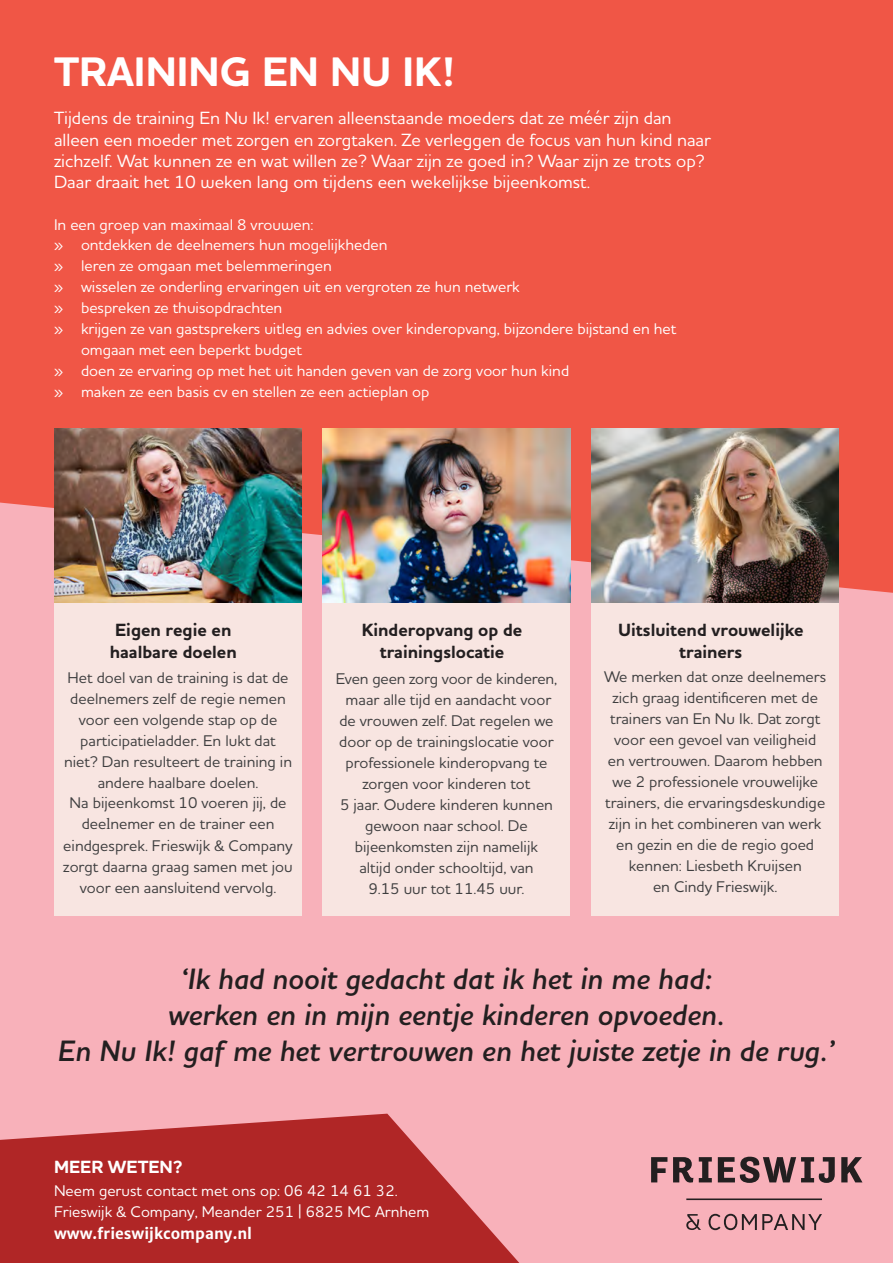
<style>
.page{position:relative;width:893px;height:1263px;background:#fff}
.page>*{position:absolute;margin:0;border:0;box-sizing:border-box;transform-origin:0 0}
.t1{font:700 42px "Houschka Pro";color:#fff}
.t2{font:italic 600 30px/36px "Houschka Pro";color:#231f20;text-align:center}
.t3{font:500 18px/21.5px "Houschka Pro";color:#fff}
.t4{font:700 18px/21.6px "Houschka Pro";color:#231f20;text-align:center}
.t5{font:700 18px "Houschka Pro";color:#fff}
.t6{font:500 15.75px/21px "Houschka Pro";color:#3e3e3f;text-align:center}
.t7{font:500 15.75px/21px "Houschka Pro";color:#fff}
.t8{font:700 15px "Merriweather Sans";color:#fff}
.s1{font-family:"Minion Pro";font-weight:400}
</style>
<div class="page">
<div style="left:0;top:429px;width:893px;height:834px;background:#f8b1ba"></div>
<svg style="left:0;top:393px;width:893px;height:200px;background:#ef6154"></svg>
<svg style="left:0;top:1114px;width:519px;height:149px;fill:#b02626"></svg>
<svg style="left:651px;top:1157px;width:16px;height:25px"></svg>
<svg style="left:673px;top:1157px;width:20px;height:25px"></svg>
<svg style="left:699px;top:1157px;width:13px;height:25px"></svg>
<svg style="left:718px;top:1157px;width:117px;height:26px"></svg>
<svg style="left:841px;top:1157px;width:21px;height:25px"></svg>
<svg style="left:708px;top:1214px;width:114px;height:16px"></svg>
<hr style="left:686px;top:1198px;width:136px;height:2px;background:#231f20">
<svg style="left:686px;top:1214px;width:15px;height:16px"></svg>
<div style="left:0;top:0;width:893px;height:393px;background:#f05646"></div>
<div style="left:54px;top:503px;width:247px;height:412px;background:#f8e5e1"></div>
<img style="left:54px;top:428px;width:247px;height:174px">
<div style="left:323px;top:503px;width:247px;height:412px;background:#f8e5e1"></div>
<img style="left:323px;top:428px;width:247px;height:174px">
<div style="left:591px;top:503px;width:248px;height:412px;background:#f8e5e1"></div>
<img style="left:592px;top:428px;width:247px;height:174px">
<p class="t1" style="left:54px;top:44px;width:403px">TRAINING EN NU IK!</p>
<p class="t3" style="left:54px;top:107px;width:658px">Tijdens de training En Nu Ik! ervaren alleenstaande moeders dat ze méér zijn dan alleen een moeder met zorgen en zorgtaken. Ze verleggen de focus van hun kind naar zichzelf. Wat kunnen ze en wat willen ze? Waar zijn ze goed in? Waar zijn ze trots op?<br>Daar draait het 10 weken lang om tijdens een wekelijkse bijeenkomst.</p>
<p class="t7" style="left:54px;top:214px;width:261px">In een groep van maximaal 8 vrouwen:</p>
<p class="t7" style="left:54px;top:234px;width:335px">» ontdekken de deelnemers hun mogelijkheden</p>
<p class="t7" style="left:54px;top:255px;width:279px">» leren ze omgaan met belemmeringen</p>
<p class="t7" style="left:54px;top:276px;width:467px">» wisselen ze onderling ervaringen uit en vergroten ze hun netwerk</p>
<p class="t7" style="left:54px;top:297px;width:230px">» bespreken ze thuisopdrachten</p>
<p class="t7" style="left:81px;top:318px;width:597px;text-indent:-27px">» krijgen ze van gastsprekers uitleg en advies over kinderopvang, bijzondere bijstand en het omgaan met een beperkt budget</p>
<p class="t7" style="left:54px;top:360px;width:517px">» doen ze ervaring op met het uit handen geven van de zorg voor hun kind</p>
<p class="t7" style="left:54px;top:381px;width:377px">» maken ze een basis cv en stellen ze een actieplan op</p>
<p class="t4" style="left:115px;top:619px;width:118px">Eigen regie en</p>
<p class="t4" style="left:110px;top:641px;width:128px">haalbare doelen</p>
<p class="t6" style="left:63px;top:666px;width:231px">Het doel van de training is dat de deelnemers zelf de regie nemen voor een volgende stap op de participatieladder. En lukt dat niet? Dan resulteert de training in andere haalbare doelen.<br>Na bijeenkomst 10 voeren jij, de dee<span class="s1">l</span>nemer en de trainer een eindgesprek. Frieswijk &amp; Company zorgt daarna graag samen met jou voor een aansluitend vervolg.</p>
<p class="t4" style="left:362px;top:619px;width:162px">Kinderopvang op de trainingslocatie</p>
<p class="t6" style="left:336px;top:668px;width:223px">Even geen zorg voor de kinderen, maar alle tijd en aandacht voor de vrouwen zelf. Dat regelen we door op de trainingslocatie voor professionele kinderopvang te zorgen voor kinderen tot<br>5 jaar. Oudere kinderen kunnen gewoon naar school. De</p>
<p class="t6" style="left:355px;top:836px;width:185px">bijeenkomsten zijn namelijk</p>
<p class="t6" style="left:359px;top:856px;width:176px">altijd onder schooltijd, van</p>
<p class="t6" style="left:368px;top:877px;width:158px">9.15 uur tot 11.45 uur.</p>
<p class="t4" style="left:618px;top:619px;width:187px">Uitsluitend vrouwelijke trainers</p>
<p class="t6" style="left:604px;top:666px;width:223px">We merken dat onze deelnemers zich graag identificeren met de trainers van En Nu Ik. Dat zorgt voor een gevoel van veiligheid en vertrouwen. Daarom hebben we 2 professionele vrouwelijke trainers, die ervaringsdeskundige zijn in het combineren van werk en gezin en die de regio goed kennen: Liesbeth Kruijsen<br>en Cindy Frieswijk.</p>
<p class="t2" style="left:58px;top:960px;width:779px">‘Ik had nooit gedacht dat ik het in me had:<br>werken en in mijn eentje kinderen opvoeden.<br>En Nu Ik! gaf me het vertrouwen en het juiste zetje in de rug.’</p>
<p class="t5" style="left:54px;top:1155px;width:130px">MEER WETEN?</p>
<p class="t7" style="left:54px;top:1180px;width:377px">Neem gerust contact met ons op: 06 42 14 61 32.<br>Frieswijk &amp; Company, Meander 251 | 6825 MC Arnhem</p>
<p class="t8" style="left:54px;top:1223px;width:200px">www.frieswijkcompany.nl</p>
</div>
